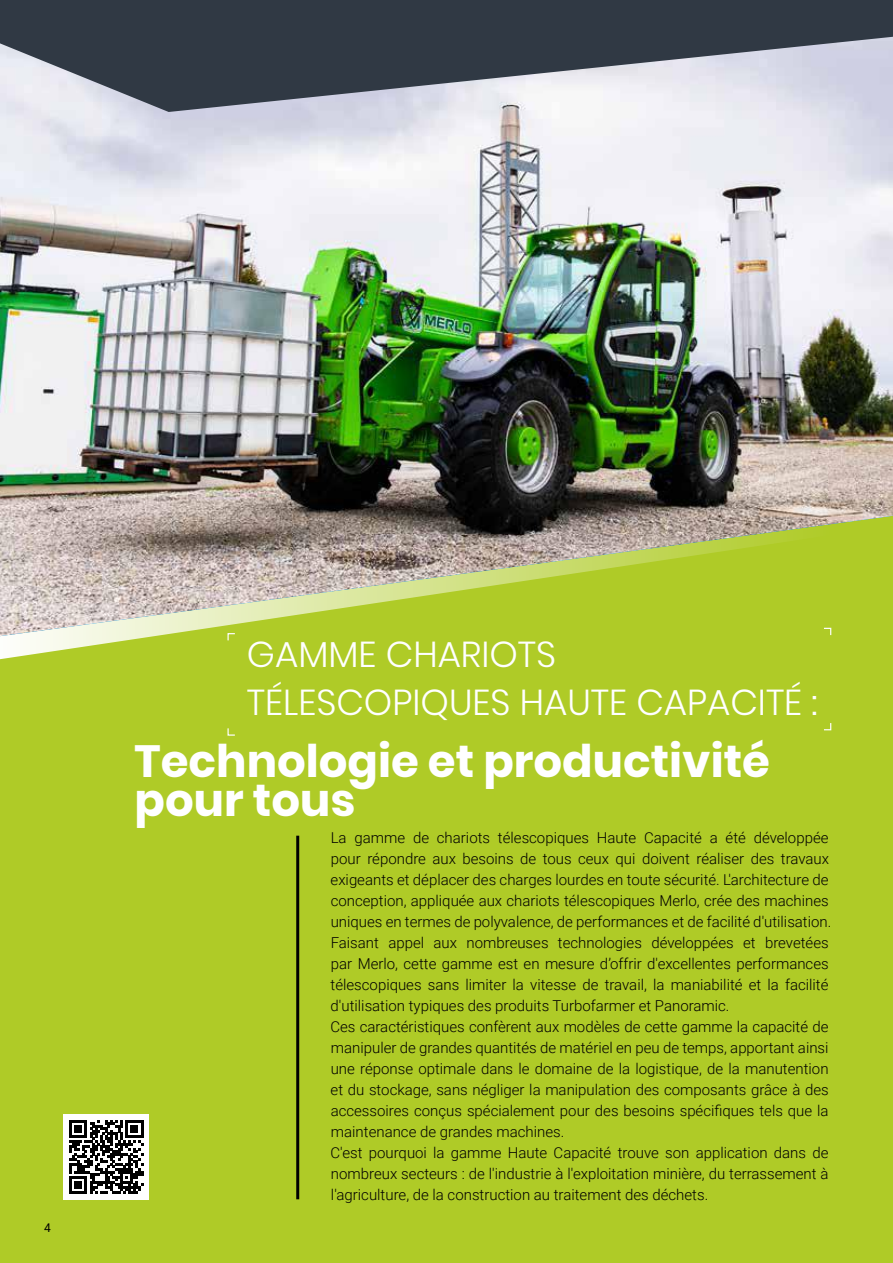
<style>
.page{position:relative;width:893px;height:1263px;background:#afcb27}
.page>*{position:absolute;margin:0;border:0;box-sizing:border-box;transform-origin:0 0}
.t1{font:700 45px/39px "Poppins";color:#fff}
.t2{font:300 36px/48px "Poppins";color:#fff}
.t3{font:300 15px/21px "Roboto";color:#000}
.t4{font:12px "Roboto";color:#000}
</style>
<div class="page">
<svg style="left:0;top:636px;width:155px;height:24px"></svg>
<img style="left:0;top:112px;width:893px;height:524px">
<svg style="left:0;top:0;width:893px;height:112px;background:#6a707b"></svg>
<svg style="left:227px;top:632px;width:9px;height:9px"></svg>
<svg style="left:227px;top:728px;width:8px;height:8px"></svg>
<svg style="left:824px;top:723px;width:8px;height:8px"></svg>
<svg style="left:823px;top:627px;width:9px;height:9px"></svg>
<hr style="left:296px;top:836px;width:3px;height:363px;background:#000">
<div style="left:64px;top:1114px;width:85px;height:85px;background:#fff"></div>
<svg style="left:69px;top:1120px;width:74px;height:74px"></svg>
<p class="t4" style="left:44px;top:1222px;width:8px">4</p>
<h2 class="t2" style="left:247px;top:631px;width:572px">GAMME CHARIOTS<br>TÉLESCOPIQUES HAUTE CAPACITÉ :</h2>
<h1 class="t1" style="left:135px;top:744px;width:637px">Technologie et productivité pour tous</h1>
<p class="t3" style="left:330px;top:826px;width:502px">La gamme de chariots télescopiques Haute Capacité a été développée pour répondre aux besoins de tous ceux qui doivent réaliser des travaux exigeants et déplacer des charges lourdes en toute sécurité. L'architecture de conception, appliquée aux chariots télescopiques Merlo, crée des machines uniques en termes de polyvalence, de performances et de facilité d'utilisation.<br>Faisant appel aux nombreuses technologies développées et brevetées par Merlo, cette gamme est en mesure d’offrir d'excellentes performances télescopiques sans limiter la vitesse de travail, la maniabilité et la facilité d'utilisation typiques des produits Turbofarmer et Panoramic.<br>Ces caractéristiques confèrent aux modèles de cette gamme la capacité de manipuler de grandes quantités de matériel en peu de temps, apportant ainsi une réponse optimale dans le domaine de la logistique, de la manutention et du stockage, sans négliger la manipulation des composants grâce à des accessoires conçus spécialement pour des besoins spécifiques tels que la maintenance de grandes machines.<br>C'est pourquoi la gamme Haute Capacité trouve son application dans de nombreux secteurs : de l'industrie à l'exploitation minière, du terrassement à l'agriculture, de la construction au traitement des déchets.</p>
</div>
